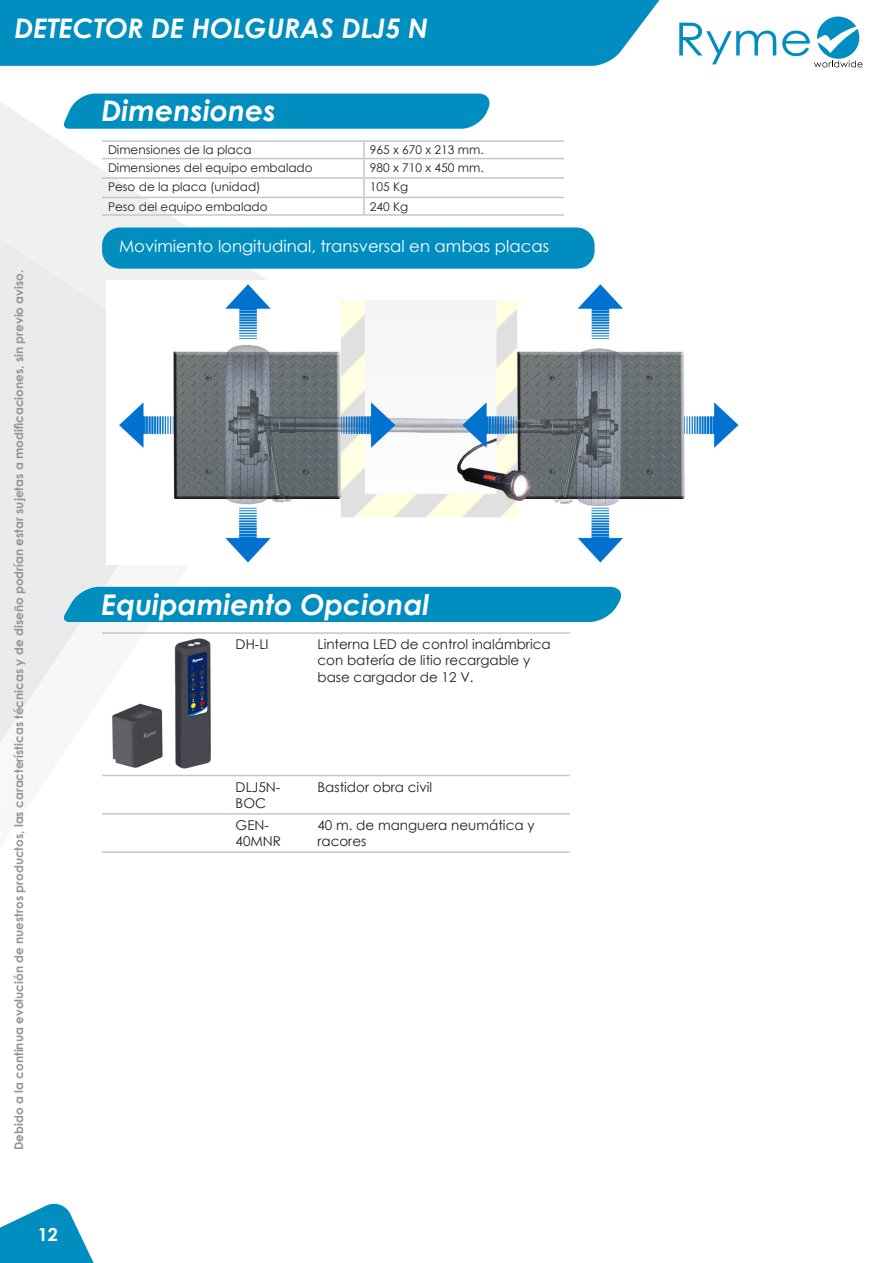
<style>
.page{position:relative;width:893px;height:1263px;background:#fff}
.page>*{position:absolute;margin:0;border:0;box-sizing:border-box;transform-origin:0 0}
.botones_azul{font:italic 700 28.5px "Century Gothic";color:#fff}
.MODELO_MAQUINA{font:italic 700 27px "Century Gothic";color:#fff}
.t1{font:700 18px "Century Gothic";color:#fff}
.t2{font:16.5px "Century Gothic";color:#fff}
.Estilo_de_párrafo_2{font:13.5px/16.2px "Century Gothic";color:#231f20}
.t3{font:700 12px "Century Gothic";color:#939598}
.Estilo_de_párrafo_2-2{font:12px "Century Gothic";color:#231f20}
</style>
<div class="page">
<svg style="left:0;top:93px;width:296px;height:650px;fill:#f0f0f1"></svg>
<svg style="left:0;top:1203px;width:94px;height:60px"></svg>
<div style="left:0;top:0;width:660px;height:66px;background:#008ec1"></div>
<svg style="left:679px;top:23px;width:97px;height:41px"></svg>
<svg style="left:782px;top:17px;width:80px;height:50px"></svg>
<div style="left:102px;top:227px;width:493px;height:42px;background:#008ec1;border-radius:18px"></div>
<hr style="left:102px;top:813px;width:128px;height:2px;background:#c5c6c8">
<hr style="left:230px;top:813px;width:81px;height:2px;background:#c5c6c8">
<hr style="left:102px;top:851px;width:128px;height:2px;background:#c5c6c8">
<hr style="left:230px;top:851px;width:81px;height:2px;background:#c5c6c8">
<hr style="left:311px;top:813px;width:259px;height:2px;background:#c5c6c8">
<hr style="left:311px;top:851px;width:259px;height:2px;background:#c5c6c8">
<hr style="left:102px;top:632px;width:128px;height:2px;background:#c5c6c8">
<hr style="left:230px;top:632px;width:81px;height:2px;background:#c5c6c8">
<hr style="left:102px;top:775px;width:128px;height:1px;background:#c5c6c8">
<hr style="left:230px;top:775px;width:81px;height:1px;background:#c5c6c8">
<hr style="left:311px;top:632px;width:259px;height:2px;background:#c5c6c8">
<hr style="left:311px;top:775px;width:259px;height:1px;background:#c5c6c8">
<hr style="left:102px;top:140px;width:262px;height:2px;background:#c5c6c8">
<hr style="left:102px;top:158px;width:262px;height:1px;background:#c5c6c8">
<hr style="left:102px;top:177px;width:262px;height:2px;background:#c5c6c8">
<hr style="left:102px;top:197px;width:262px;height:1px;background:#c5c6c8">
<hr style="left:102px;top:214px;width:262px;height:2px;background:#c5c6c8">
<svg style="left:363px;top:142px;width:2px;height:72px"></svg>
<hr style="left:364px;top:140px;width:200px;height:2px;background:#c5c6c8">
<hr style="left:364px;top:158px;width:200px;height:1px;background:#c5c6c8">
<hr style="left:364px;top:177px;width:200px;height:2px;background:#c5c6c8">
<hr style="left:364px;top:197px;width:200px;height:1px;background:#c5c6c8">
<hr style="left:364px;top:214px;width:200px;height:2px;background:#c5c6c8">
<img style="left:106px;top:281px;width:633px;height:283px">
<div style="left:62px;top:587px;width:559px;height:35px;background:#008ec1"></div>
<div style="left:63px;top:94px;width:427px;height:35px;background:#008ec1"></div>
<img style="left:171px;top:635px;width:46px;height:134px">
<img style="left:102px;top:699px;width:63px;height:69px">
<p class="MODELO_MAQUINA" style="left:15px;top:7px;width:415px">DETECTOR DE HOLGURAS DLJ5 N</p>
<p class="botones_azul" style="left:102px;top:89px;width:176px">Dimensiones</p>
<p class="t3" style="left:10px;top:1150px;width:882px;rotate:-90deg">Debido a la continua evolución de nuestros productos, las características técnicas y de diseño podrían estar sujetas a modificaciones, sin previo aviso.</p>
<h3 class="t1" style="left:38px;top:1221px;width:22px">12</h3>
<p class="Estilo_de_párrafo_2-2" style="left:108px;top:142px;width:145px">Dimensiones de la placa</p>
<p class="Estilo_de_párrafo_2-2" style="left:370px;top:142px;width:115px">965 x 670 x 213 mm.</p>
<p class="Estilo_de_párrafo_2-2" style="left:108px;top:159px;width:206px">Dimensiones del equipo embalado</p>
<p class="Estilo_de_párrafo_2-2" style="left:370px;top:159px;width:115px">980 x 710 x 450 mm.</p>
<p class="Estilo_de_párrafo_2-2" style="left:108px;top:179px;width:154px">Peso de la placa (unidad)</p>
<p class="Estilo_de_párrafo_2-2" style="left:370px;top:179px;width:40px">105 Kg</p>
<p class="Estilo_de_párrafo_2-2" style="left:108px;top:198px;width:161px">Peso del equipo embalado</p>
<p class="Estilo_de_párrafo_2-2" style="left:370px;top:198px;width:40px">240 Kg</p>
<p class="t2" style="left:119px;top:234px;width:431px">Movimiento longitudinal, transversal en ambas placas</p>
<p class="botones_azul" style="left:102px;top:583px;width:329px">Equipamiento Opcional</p>
<p class="Estilo_de_párrafo_2" style="left:236px;top:636px;width:35px">DH-LI</p>
<p class="Estilo_de_párrafo_2" style="left:317px;top:636px;width:235px">Linterna LED de control inalámbrica con batería de litio recargable y base cargador de 12 V.</p>
<p class="Estilo_de_párrafo_2" style="left:236px;top:778px;width:46px">DLJ5N-<br>BOC</p>
<p class="Estilo_de_párrafo_2" style="left:317px;top:778px;width:116px">Bastidor obra civil</p>
<p class="Estilo_de_párrafo_2" style="left:236px;top:817px;width:47px">GEN-<br>40MNR</p>
<p class="Estilo_de_párrafo_2" style="left:317px;top:817px;width:219px">40 m. de manguera neumática y racores</p>
</div>
